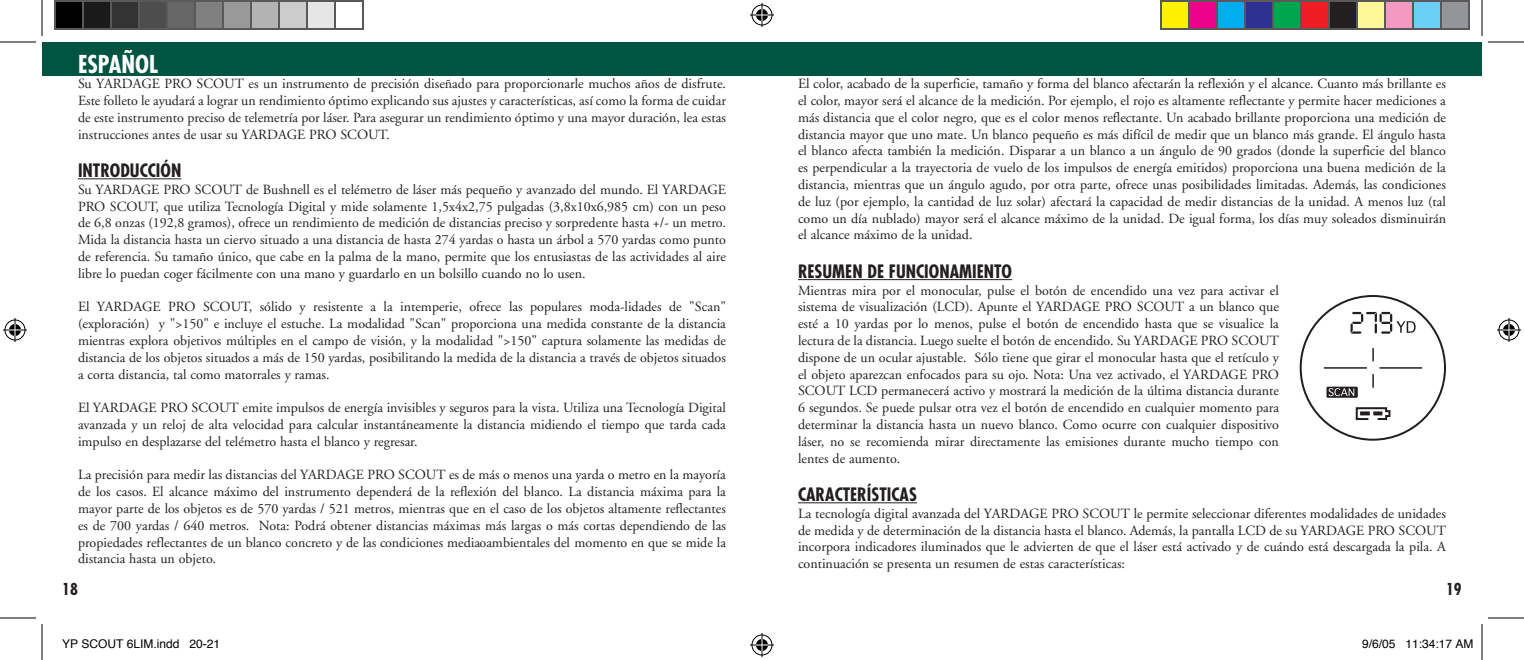
<style>
.page{position:relative;width:1524px;height:660px;background:#fff}
.page>*{position:absolute;margin:0;border:0;box-sizing:border-box;transform-origin:0 0}
.t1{font:700 condensed 24px "Futura";color:#fff}
.t2{font:700 condensed 18px "Futura";color:#231f20}
.t3{font:700 condensed 16px "Futura";color:#231f20}
.t4{font:14px/16.8px "Adobe Garamond";color:#231f20;text-align:justify}
.t5{font:12px "Helvetica";color:#000}
</style>
<div class="page">
<hr style="left:78px;top:178px;width:103px;height:1px;background:#231f20">
<hr style="left:798px;top:279px;width:214px;height:1px;background:#231f20">
<hr style="left:798px;top:502px;width:119px;height:1px;background:#231f20">
<div style="left:42px;top:42px;width:1440px;height:34px;background:#005542"></div>
<hr style="left:1324px;top:367px;width:43px;height:2px;background:#231f20">
<hr style="left:1380px;top:367px;width:42px;height:2px;background:#231f20">
<svg style="left:1372px;top:348px;width:2px;height:13px"></svg>
<svg style="left:1372px;top:374px;width:2px;height:14px"></svg>
<svg style="left:1326px;top:387px;width:32px;height:11px"></svg>
<svg style="left:1355px;top:407px;width:36px;height:13px"></svg>
<svg style="left:1351px;top:312px;width:65px;height:22px"></svg>
<svg style="left:1328px;top:388px;width:26px;height:8px"></svg>
<hr style="left:0;top:42px;width:36px;height:1px;background:#000">
<hr style="left:1488px;top:42px;width:36px;height:1px;background:#000">
<hr style="left:0;top:618px;width:36px;height:1px;background:#000">
<hr style="left:1488px;top:618px;width:36px;height:1px;background:#000">
<hr style="left:42px;top:0;width:1px;height:36px;background:#000">
<hr style="left:42px;top:624px;width:1px;height:36px;background:#000">
<hr style="left:1482px;top:0;width:1px;height:36px;background:#000">
<hr style="left:1482px;top:624px;width:1px;height:36px;background:#000">
<svg style="left:750px;top:3px;width:24px;height:24px"></svg>
<svg style="left:750px;top:633px;width:24px;height:24px"></svg>
<svg style="left:3px;top:318px;width:24px;height:24px"></svg>
<svg style="left:1497px;top:318px;width:24px;height:24px"></svg>
<div style="left:55px;top:1px;width:28px;height:28px;background:#000"></div>
<div style="left:54px;top:0;width:30px;height:30px;border:2px solid #595959"></div>
<div style="left:83px;top:1px;width:28px;height:28px;background:#1a1a1a"></div>
<div style="left:82px;top:0;width:30px;height:30px;border:2px solid #595959"></div>
<div style="left:111px;top:1px;width:28px;height:28px;background:#333"></div>
<div style="left:110px;top:0;width:30px;height:30px;border:2px solid #595959"></div>
<div style="left:139px;top:1px;width:28px;height:28px;background:#4d4d4d"></div>
<div style="left:138px;top:0;width:30px;height:30px;border:2px solid #595959"></div>
<div style="left:167px;top:1px;width:28px;height:28px;background:#666"></div>
<div style="left:166px;top:0;width:30px;height:30px;border:2px solid #595959"></div>
<div style="left:195px;top:1px;width:28px;height:28px;background:#808080"></div>
<div style="left:194px;top:0;width:30px;height:30px;border:2px solid #595959"></div>
<div style="left:223px;top:1px;width:28px;height:28px;background:#999"></div>
<div style="left:222px;top:0;width:30px;height:30px;border:2px solid #595959"></div>
<div style="left:251px;top:1px;width:28px;height:28px;background:#b3b3b3"></div>
<div style="left:250px;top:0;width:30px;height:30px;border:2px solid #595959"></div>
<div style="left:279px;top:1px;width:28px;height:28px;background:#ccc"></div>
<div style="left:278px;top:0;width:30px;height:30px;border:2px solid #595959"></div>
<div style="left:307px;top:1px;width:28px;height:28px;background:#e6e6e6"></div>
<div style="left:306px;top:0;width:30px;height:30px;border:2px solid #595959"></div>
<div style="left:334px;top:0;width:30px;height:30px;border:2px solid #595959"></div>
<div style="left:1161px;top:1px;width:28px;height:28px;background:#fff101"></div>
<div style="left:1160px;top:0;width:30px;height:30px;border:2px solid #595959"></div>
<div style="left:1189px;top:1px;width:28px;height:28px;background:#ed028c"></div>
<div style="left:1188px;top:0;width:30px;height:30px;border:2px solid #595959"></div>
<div style="left:1217px;top:1px;width:28px;height:28px;background:#00aeef"></div>
<div style="left:1216px;top:0;width:30px;height:30px;border:2px solid #595959"></div>
<div style="left:1245px;top:1px;width:28px;height:28px;background:#2e3092"></div>
<div style="left:1244px;top:0;width:30px;height:30px;border:2px solid #595959"></div>
<div style="left:1273px;top:1px;width:28px;height:28px;background:#00a54f"></div>
<div style="left:1272px;top:0;width:30px;height:30px;border:2px solid #595959"></div>
<div style="left:1301px;top:1px;width:28px;height:28px;background:#ee1d23"></div>
<div style="left:1300px;top:0;width:30px;height:30px;border:2px solid #595959"></div>
<div style="left:1329px;top:1px;width:28px;height:28px;background:#231f20"></div>
<div style="left:1328px;top:0;width:30px;height:30px;border:2px solid #595959"></div>
<div style="left:1357px;top:1px;width:28px;height:28px;background:#fff79a"></div>
<div style="left:1356px;top:0;width:30px;height:30px;border:2px solid #595959"></div>
<div style="left:1385px;top:1px;width:28px;height:28px;background:#f499c2"></div>
<div style="left:1384px;top:0;width:30px;height:30px;border:2px solid #595959"></div>
<div style="left:1413px;top:1px;width:28px;height:28px;background:#6bcff6"></div>
<div style="left:1412px;top:0;width:30px;height:30px;border:2px solid #595959"></div>
<div style="left:1441px;top:1px;width:28px;height:28px;background:#939598"></div>
<div style="left:1440px;top:0;width:30px;height:30px;border:2px solid #595959"></div>
<h1 class="t1" style="left:78px;top:49px;width:82px">ESPAÑOL</h1>
<p class="t4" style="left:78px;top:76px;width:650px">Su YARDAGE PRO SCOUT es un instrumento de precisión diseñado para proporcionarle muchos años de disfrute.<br>Este folleto le ayudará a lograr un rendimiento óptimo explicando sus ajustes y características, así como la forma de cuidar de este instrumento preciso de telemetría por láser. Para asegurar un rendimiento óptimo y una mayor duración, lea estas instrucciones antes de usar su YARDAGE PRO SCOUT.</p>
<p class="t2" style="left:78px;top:159px;width:15px">INTRODUCC</p>
<p class="t2" style="left:156px;top:159px;width:25px">IÓN</p>
<p class="t4" style="left:78px;top:181px;width:650px">Su YARDAGE PRO SCOUT de Bushnell es el telémetro de láser más pequeño y avanzado del mundo. El YARDAGE PRO SCOUT, que utiliza Tecnología Digital y mide solamente 1,5x4x2,75 pulgadas (3,8x10x6,985 cm) con un peso de 6,8 onzas (192,8 gramos), ofrece un rendimiento de medición de distancias preciso y sorpredente hasta +/- un metro.<br>Mida la distancia hasta un ciervo situado a una distancia de hasta 274 yardas o hasta un árbol a 570 yardas como punto de referencia. Su tamaño único, que cabe en la palma de la mano, permite que los entusiastas de las actividades al aire libre lo puedan coger fácilmente con una mano y guardarlo en un bolsillo cuando no lo usen.</p>
<p class="t4" style="left:78px;top:299px;width:650px">El YARDAGE PRO SCOUT, sólido y resistente a la intemperie, ofrece las populares moda-lidades de "Scan" (exploración) y "&gt;150" e incluye el estuche. La modalidad "Scan" proporciona una medida constante de la distancia mientras explora objetivos múltiples en el campo de visión, y la modalidad "&gt;150" captura solamente las medidas de distancia de los objetos situados a más de 150 yardas, posibilitando la medida de la distancia a través de objetos situados a corta distancia, tal como matorrales y ramas.</p>
<p class="t4" style="left:78px;top:400px;width:649px">El YARDAGE PRO SCOUT emite impulsos de energía invisibles y seguros para la vista. Utiliza una Tecnología Digital avanzada y un reloj de alta velocidad para calcular instantáneamente la distancia midiendo el tiempo que tarda cada impulso en desplazarse del telémetro hasta el blanco y regresar.</p>
<p class="t4" style="left:78px;top:467px;width:650px">La precisión para medir las distancias del YARDAGE PRO SCOUT es de más o menos una yarda o metro en la mayoría de los casos. El alcance máximo del instrumento dependerá de la reflexión del blanco. La distancia máxima para la mayor parte de los objetos es de 570 yardas / 521 metros, mientras que en el caso de los objetos altamente reflectantes es de 700 yardas / 640 metros. Nota: Podrá obtener distancias máximas más largas o más cortas dependiendo de las propiedades reflectantes de un blanco concreto y de las condiciones mediaoambientales del momento en que se mide la distancia hasta un objeto.</p>
<p class="t4" style="left:798px;top:76px;width:650px">El color, acabado de la superficie, tamaño y forma del blanco afectarán la reflexión y el alcance. Cuanto más brillante es el color, mayor será el alcance de la medición. Por ejemplo, el rojo es altamente reflectante y permite hacer mediciones a más distancia que el color negro, que es el color menos reflectante. Un acabado brillante proporciona una medición de distancia mayor que uno mate. Un blanco pequeño es más difícil de medir que un blanco más grande. El ángulo hasta el blanco afecta también la medición. Disparar a un blanco a un ángulo de 90 grados (donde la superficie del blanco es perpendicular a la trayectoria de vuelo de los impulsos de energía emitidos) proporciona una buena medición de la distancia, mientras que un ángulo agudo, por otra parte, ofrece unas posibilidades limitadas. Además, las condiciones de luz (por ejemplo, la cantidad de luz solar) afectará la capacidad de medir distancias de la unidad. A menos luz (tal como un día nublado) mayor será el alcance máximo de la unidad. De igual forma, los días muy soleados disminuirán el alcance máximo de la unidad.</p>
<p class="t2" style="left:798px;top:260px;width:10px">RESUMEN</p>
<p class="t2" style="left:868px;top:260px;width:73px">DE FUNCIONAM</p>
<p class="t2" style="left:972px;top:260px;width:15px">IENTO</p>
<p class="t4" style="left:798px;top:282px;width:483px">Mientras mira por el monocular, pulse el botón de encendido una vez para activar el sistema de visualización (LCD). Apunte el YARDAGE PRO SCOUT a un blanco que esté a 10 yardas por lo menos, pulse el botón de encendido hasta que se visualice la lectura de la distancia. Luego suelte el botón de encendido. Su YARDAGE PRO SCOUT dispone de un ocular ajustable. Sólo tiene que girar el monocular hasta que el retículo y el objeto aparezcan enfocados para su ojo. Nota: Una vez activado, el YARDAGE PRO SCOUT LCD permanecerá activo y mostrará la medición de la última distancia durante 6 segundos. Se puede pulsar otra vez el botón de encendido en cualquier momento para determinar la distancia hasta un nuevo blanco. Como ocurre con cualquier dispositivo láser, no se recomienda mirar directamente las emisiones durante mucho tiempo con lentes de aumento.</p>
<p class="t2" style="left:798px;top:483px;width:10px">CARACTER</p>
<p class="t2" style="left:867px;top:483px;width:34px">ÍSTICAS</p>
<p class="t4" style="left:798px;top:505px;width:649px">La tecnología digital avanzada del YARDAGE PRO SCOUT le permite seleccionar diferentes modalidades de unidades de medida y de determinación de la distancia hasta el blanco. Además, la pantalla LCD de su YARDAGE PRO SCOUT incorpora indicadores iluminados que le advierten de que el láser está activado y de cuándo está descargada la pila. A continuación se presenta un resumen de estas características:</p>
<p class="t3" style="left:62px;top:579px;width:17px">18</p>
<p class="t3" style="left:1446px;top:579px;width:17px">19</p>
<p class="t5" style="left:62px;top:636px;width:160px">YP SCOUT 6LIM.indd 20-21</p>
<p class="t5" style="left:1362px;top:636px;width:113px">9/6/05 11:34:17 AM</p>
</div>
